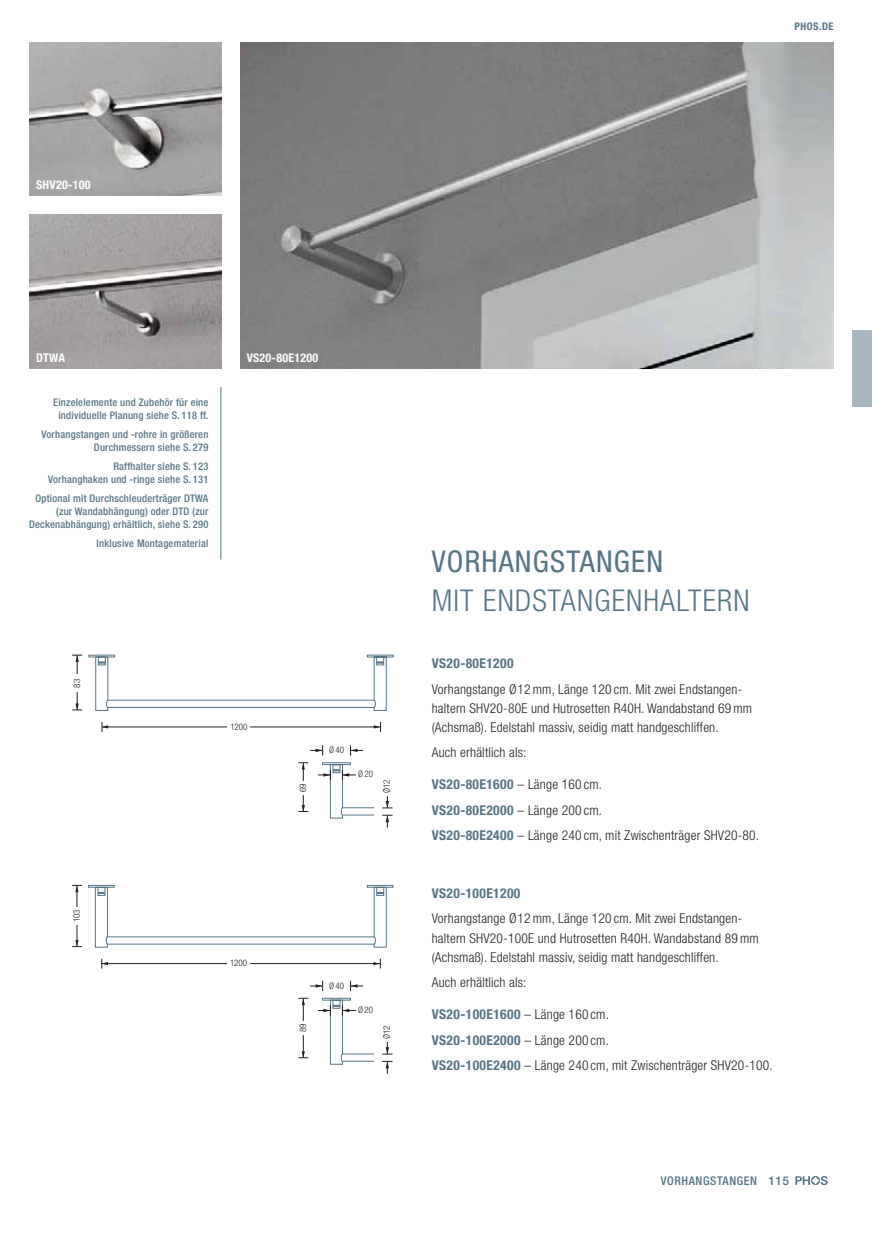
<style>
.page{position:relative;width:872px;height:1234px;background:#fff}
.page>*{position:absolute;margin:0;border:0;box-sizing:border-box;transform-origin:0 0}
.t1{font:300 condensed 30px "Helvetica Neue LT Std";letter-spacing:.04em;color:#557483}
.t2{font:condensed 30px "Helvetica Neue LT Std";letter-spacing:.04em;color:#557483}
.t3{font:300 condensed 13.5px/19.2px "Helvetica Neue LT Std";letter-spacing:.015em;color:#231f20}
.t4{font:700 condensed 13.5px "Helvetica Neue LT Std";letter-spacing:.03em;color:#557483}
.t5{font:700 condensed 12px "Helvetica Neue LT Std";letter-spacing:.02em;color:#fff}
.t6{font:500 condensed 12px "Helvetica Neue LT Std";letter-spacing:.05em;color:#557483}
.t7{font:500 12px "Helvetica Neue LT Std";color:#557483}
.t8{font:500 condensed 10.5px/12.8px "Helvetica Neue LT Std";letter-spacing:.02em;color:#557483;text-align:right}
.t9{font:700 condensed 10.5px "Helvetica Neue LT Std";letter-spacing:.05em;color:#557483}
.t10{font:300 condensed 9px "Helvetica Neue LT Std";color:#231f20}
.s1{font-weight:700;color:#557483}
</style>
<div class="page">
<img style="left:30px;top:43px;width:191px;height:153px">
<img style="left:240px;top:43px;width:593px;height:325px">
<img style="left:30px;top:215px;width:191px;height:153px">
<hr style="left:102px;top:726px;width:278px;height:1px;background:#231f20">
<svg style="left:102px;top:722px;width:6px;height:9px"></svg>
<svg style="left:374px;top:722px;width:7px;height:9px"></svg>
<div style="left:227px;top:723px;width:23px;height:8px;background:#fff"></div>
<hr style="left:77px;top:655px;width:1px;height:54px;background:#231f20">
<svg style="left:72px;top:703px;width:10px;height:7px"></svg>
<svg style="left:72px;top:654px;width:10px;height:7px"></svg>
<div style="left:74px;top:674px;width:8px;height:18px;background:#fff"></div>
<svg style="left:88px;top:654px;width:306px;height:57px"></svg>
<hr style="left:107px;top:943px;width:268px;height:1px;background:#557483">
<hr style="left:107px;top:936px;width:268px;height:1px;background:#557483">
<div style="left:88px;top:884px;width:27px;height:3px;border:1px solid #557483"></div>
<div style="left:367px;top:884px;width:26px;height:3px;border:1px solid #557483"></div>
<hr style="left:102px;top:963px;width:278px;height:1px;background:#231f20">
<svg style="left:101px;top:958px;width:7px;height:10px"></svg>
<svg style="left:373px;top:958px;width:8px;height:10px"></svg>
<div style="left:227px;top:959px;width:23px;height:8px;background:#fff"></div>
<hr style="left:77px;top:885px;width:1px;height:61px;background:#231f20">
<svg style="left:72px;top:939px;width:10px;height:8px"></svg>
<svg style="left:72px;top:885px;width:10px;height:7px"></svg>
<div style="left:73px;top:906px;width:9px;height:18px;background:#fff"></div>
<svg style="left:373px;top:886px;width:14px;height:61px"></svg>
<svg style="left:95px;top:886px;width:13px;height:62px"></svg>
<hr style="left:342px;top:814px;width:32px;height:1px;background:#557483">
<hr style="left:342px;top:807px;width:32px;height:1px;background:#557483">
<div style="left:322px;top:762px;width:29px;height:2px;border:1px solid #557483"></div>
<hr style="left:303px;top:762px;width:1px;height:49px;background:#231f20">
<svg style="left:298px;top:805px;width:10px;height:7px"></svg>
<svg style="left:298px;top:762px;width:10px;height:7px"></svg>
<div style="left:300px;top:781px;width:8px;height:13px;background:#fff"></div>
<svg style="left:382px;top:796px;width:10px;height:12px"></svg>
<svg style="left:382px;top:814px;width:10px;height:13px"></svg>
<svg style="left:350px;top:745px;width:13px;height:10px"></svg>
<svg style="left:310px;top:745px;width:13px;height:10px"></svg>
<svg style="left:318px;top:763px;width:38px;height:55px"></svg>
<hr style="left:342px;top:1060px;width:32px;height:1px;background:#557483">
<hr style="left:342px;top:1053px;width:32px;height:1px;background:#557483">
<div style="left:322px;top:997px;width:29px;height:3px;border:1px solid #557483"></div>
<hr style="left:303px;top:997px;width:1px;height:60px;background:#231f20">
<svg style="left:298px;top:1051px;width:10px;height:7px"></svg>
<svg style="left:298px;top:997px;width:10px;height:7px"></svg>
<div style="left:300px;top:1021px;width:8px;height:13px;background:#fff"></div>
<svg style="left:382px;top:1042px;width:10px;height:12px"></svg>
<svg style="left:382px;top:1060px;width:10px;height:13px"></svg>
<svg style="left:350px;top:980px;width:13px;height:10px"></svg>
<svg style="left:310px;top:980px;width:13px;height:10px"></svg>
<svg style="left:318px;top:999px;width:38px;height:66px"></svg>
<hr style="left:221px;top:387px;width:1px;height:172px;background:#557483">
<svg style="left:795px;top:1176px;width:32px;height:8px"></svg>
<div style="left:853px;top:330px;width:19px;height:76px;background:#a7b6bf"></div>
<p class="t5" style="left:36px;top:178px;width:56px">SHV20-100</p>
<p class="t9" style="left:794px;top:20px;width:41px">PHOS.DE</p>
<p class="t5" style="left:36px;top:350px;width:30px">DTWA</p>
<p class="t8" style="left:53px;top:397px;width:157px;text-align:center">Einzelelemente und Zubehör für eine individuelle Planung siehe S. 118 ff.</p>
<p class="t8" style="left:41px;top:429px;width:168px">Vorhangstangen und -rohre in größeren<br>Durchmessern siehe S. 279</p>
<p class="t8" style="left:48px;top:461px;width:162px">Raffhalter siehe S. 123<br>Vorhanghaken und -ringe siehe S. 131</p>
<p class="t8" style="left:29px;top:493px;width:181px">Optional mit Durchschleuderträger DTWA (zur Wandabhängung) oder DTD (zur<br>Deckenabhängung) erhältlich, siehe S. 290</p>
<p class="t8" style="left:97px;top:538px;width:113px">Inklusive Montagematerial</p>
<p class="t5" style="left:247px;top:350px;width:73px">VS20-80E1200</p>
<p class="t10" style="left:74px;top:687px;width:10px;rotate:-90deg">83</p>
<p class="t10" style="left:73px;top:921px;width:14px;rotate:-90deg">103</p>
<p class="t10" style="left:230px;top:723px;width:18px">1200</p>
<p class="t10" style="left:329px;top:746px;width:17px">Ø 40</p>
<p class="t10" style="left:358px;top:770px;width:17px">Ø 20</p>
<p class="t10" style="left:300px;top:792px;width:10px;rotate:-90deg">69</p>
<p class="t10" style="left:383px;top:792px;width:15px;rotate:-90deg">Ø 12</p>
<p class="t10" style="left:230px;top:959px;width:18px">1200</p>
<p class="t10" style="left:329px;top:982px;width:17px">Ø 40</p>
<p class="t10" style="left:358px;top:1006px;width:17px">Ø 20</p>
<p class="t10" style="left:300px;top:1031px;width:10px;rotate:-90deg">89</p>
<p class="t10" style="left:383px;top:1038px;width:15px;rotate:-90deg">Ø 12</p>
<h1 class="t2" style="left:432px;top:551px;width:233px">VORHANGSTANGEN</h1>
<h1 class="t1" style="left:432px;top:589px;width:319px">MIT ENDSTANGENHALTERN</h1>
<p class="t4" style="left:432px;top:655px;width:83px">VS20-80E1200</p>
<p class="t3" style="left:432px;top:680px;width:322px">Vorhangstange Ø 12 mm, Länge 120 cm. Mit zwei Endstangen&shy;haltern SHV20-80E und Hutrosetten R40H. Wandabstand 69 mm (Achsmaß). Edelstahl massiv, seidig matt handgeschliffen.</p>
<p class="t3" style="left:432px;top:744px;width:96px">Auch erhältlich als:</p>
<p class="t3" style="left:432px;top:773px;width:329px;line-height:25.5px"><span class="s1">VS20-80E1600</span> – Länge 160 cm.<br><span class="s1">VS20-80E2000</span> – Länge 200 cm.<br><span class="s1">VS20-80E2400</span> – Länge 240 cm, mit Zwischenträger SHV20-80.</p>
<p class="t4" style="left:432px;top:885px;width:90px">VS20-100E1200</p>
<p class="t3" style="left:432px;top:910px;width:328px">Vorhangstange Ø 12 mm, Länge 120 cm. Mit zwei Endstangen&shy;haltern SHV20-100E und Hutrosetten R40H. Wandabstand 89 mm (Achsmaß). Edelstahl massiv, seidig matt handgeschliffen.</p>
<p class="t3" style="left:432px;top:974px;width:96px">Auch erhältlich als:</p>
<p class="t3" style="left:432px;top:1002px;width:342px;line-height:25.5px"><span class="s1">VS20-100E1600</span> – Länge 160 cm.<br><span class="s1">VS20-100E2000</span> – Länge 200 cm.<br><span class="s1">VS20-100E2400</span> – Länge 240 cm, mit Zwischenträger SHV20-100.</p>
<p class="t6" style="left:661px;top:1176px;width:98px">VORHANGSTANGEN</p>
<p class="t7" style="left:768px;top:1173px;width:22px">115</p>
</div>
